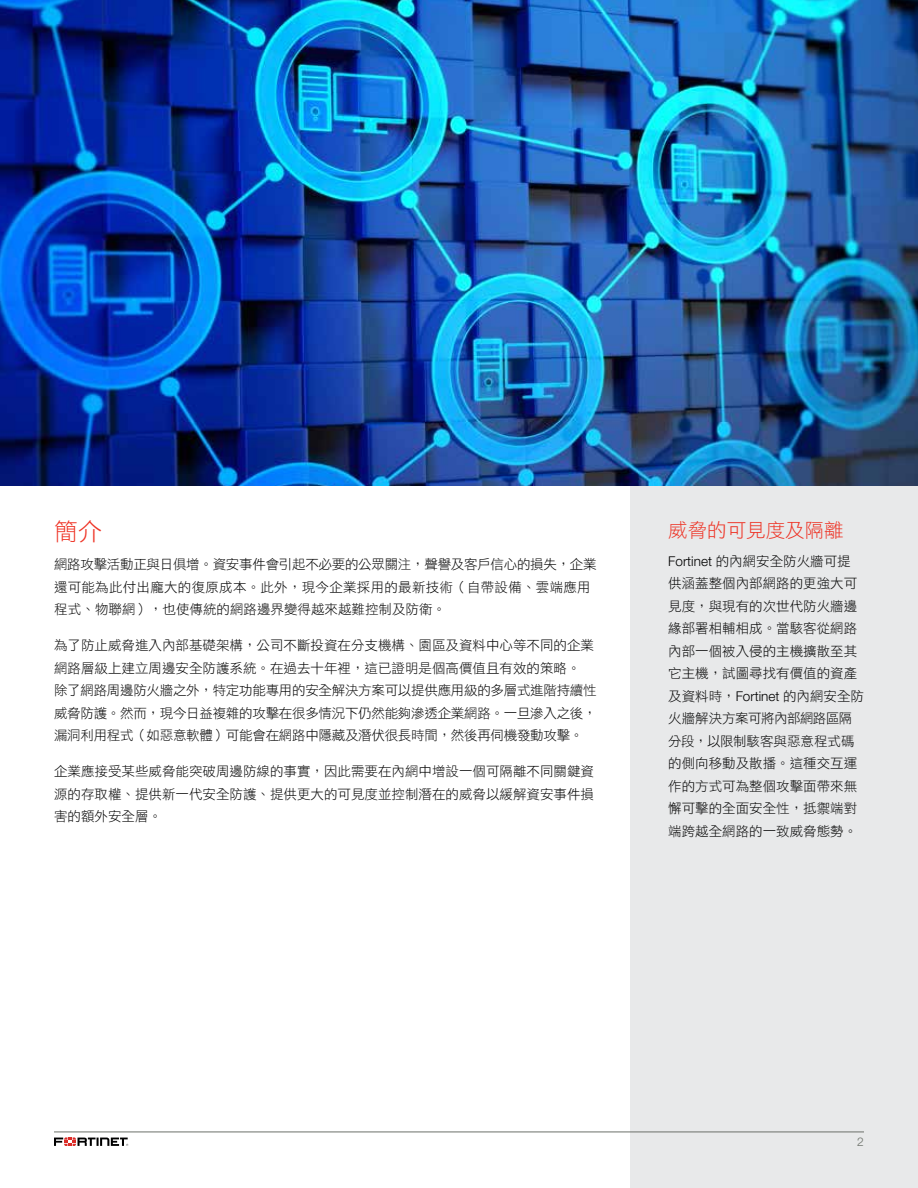
<style>
.page{position:relative;width:918px;height:1188px;background:#fff}
.page>*{position:absolute;margin:0;border:0;box-sizing:border-box;transform-origin:0 0}
.t1{font:24px "DF Hei Std W3";color:#ee3123}
.t2{font:19.5px "DF Hei Std W3";color:#ee3123}
.t3{font:13.5px/22.5px "DF Hei Std W3";color:#000}
.t4{font:13.5px/22.5px "DF Hei Std W3";letter-spacing:-.02em;color:#000}
.t5{font:300 12px "Helvetica Neue LT Std";color:#6b7069}
.s1{font-family:"Helvetica Neue LT Std";font-weight:300}
</style>
<div class="page">
<div style="left:631px;top:486px;width:287px;height:702px;background:#e6e7e8"></div>
<hr style="left:54px;top:1132px;width:810px;height:1px;background:#6b7069">
<svg style="left:54px;top:1137px;width:74px;height:9px"></svg>
<img style="left:0;top:0;width:918px;height:486px">
<h1 class="t1" style="left:54px;top:518px;width:49px">簡介</h1>
<p class="t3" style="left:54px;top:553px;width:544px">網路攻擊活動正與日俱增。資安事件會引起不必要的公眾關注，聲譽及客戶信心的損失，企業還可能為此付出龐大的復原成本。此外，現今企業採用的最新技術（自帶設備、雲端應用程式、物聯網），也使傳統的網路邊界變得越來越難控制及防衛。</p>
<p class="t4" style="left:54px;top:634px;width:544px">為了防止威脅進入內部基礎架構，公司不斷投資在分支機構、園區及資料中心等不同的企業網路層級上建立周邊安全防護系統。在過去十年裡，這已證明是個高價值且有效的策略。除了網路周邊防火牆之外，特定功能專用的安全解決方案可以提供應用級的多層式進階持續性威脅防護。然而，現今日益複雜的攻擊在很多情況下仍然能夠滲透企業網路。一旦滲入之後，漏洞利用程式（如惡意軟體）可能會在網路中隱藏及潛伏很長時間，然後再伺機發動攻擊。</p>
<p class="t3" style="left:54px;top:760px;width:541px;text-align:justify">企業應接受某些威脅能突破周邊防線的事實，因此需要在內網中增設一個可隔離不同關鍵資源的存取權、提供新一代安全防護、提供更大的可見度並控制潛在的威脅以緩解資安事件損害的額外安全層。</p>
<h2 class="t2" style="left:668px;top:519px;width:177px">威脅的可見度及隔離</h2>
<p class="t3" style="left:668px;top:550px;width:197px"><span class="s1">Fortinet</span> 的內網安全防火牆可提供涵蓋整個內部網路的更強大可見度，與現有的次世代防火牆邊緣部署相輔相成。當駭客從網路內部一個被入侵的主機擴散至其它主機，試圖尋找有價值的資產及資料時，<span class="s1">Fortinet</span> 的內網安全防火牆解決方案可將內部網路區隔分段，以限制駭客與惡意程式碼的側向移動及散播。這種交互運作的方式可為整個攻擊面帶來無懈可擊的全面安全性，抵禦端對端跨越全網路的一致威脅態勢。</p>
<p class="t5" style="left:857px;top:1134px;width:8px">2</p>
</div>
